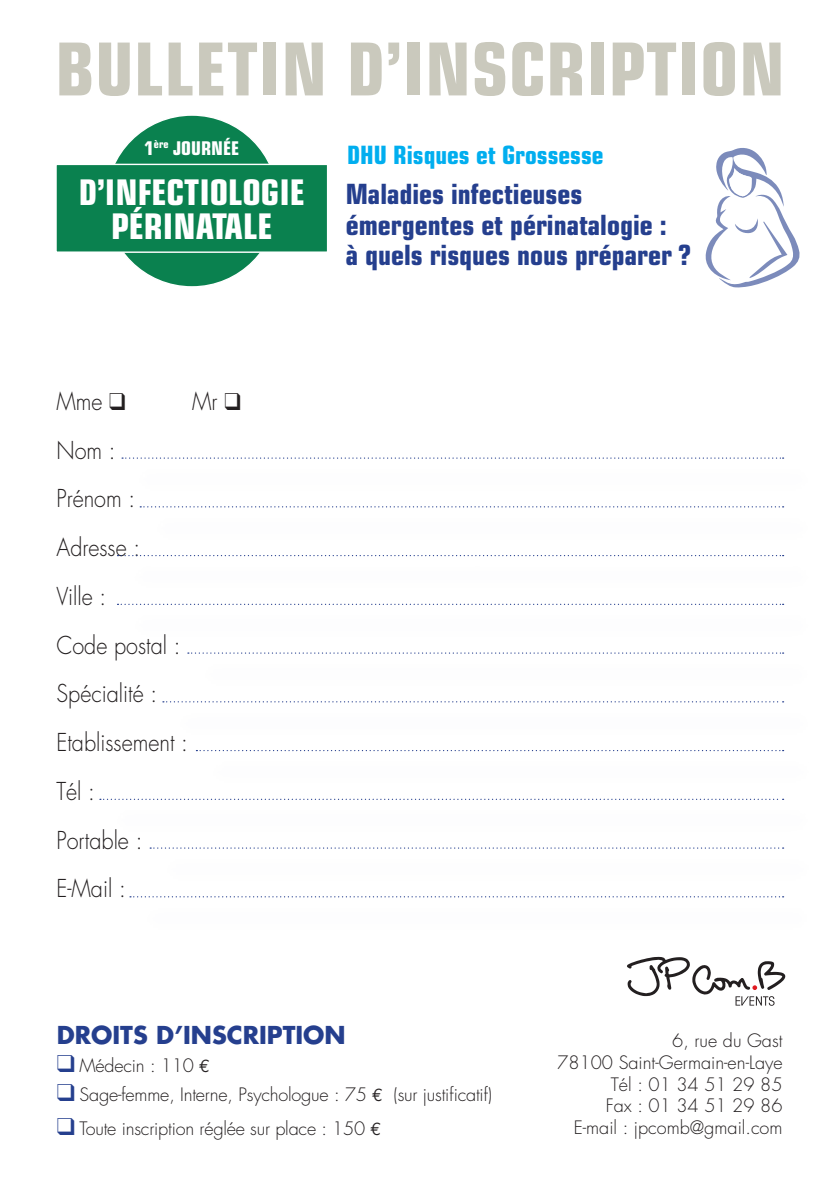
<style>
.page{position:relative;width:840px;height:1191px;background:#fff}
.page>*{position:absolute;margin:0;border:0;box-sizing:border-box;transform-origin:0 0}
.t1{font:700 condensed 73px "Eurostile";letter-spacing:.01em;color:#cac9bd}
.t2{font:700 condensed 35.4px/34px "Eurostile";color:#fff;text-align:center}
.t3{font:700 condensed 28px/30.6px "Eurostile";color:#253f8e}
.t4{font:700 condensed 25.2px "Eurostile";color:#00aeef}
.t5{font:300 24px/48.8px "Futura";color:#231f20;scale:.9 1}
.t6{font:700 24px "Futura";color:#253f8e}
.t7{font:700 condensed 19px "Eurostile";color:#fff}
.t8{font:300 18px/21.6px "Futura";letter-spacing:-.01em;color:#231f20;text-align:right}
.s1{color:#253f8e}
.s2{font-family:"Euro Mono";font-weight:400}
</style>
<div class="page">
<svg style="left:122px;top:457px;width:661px;height:2px"></svg>
<svg style="left:140px;top:506px;width:643px;height:1px"></svg>
<svg style="left:117px;top:555px;width:666px;height:1px"></svg>
<svg style="left:117px;top:604px;width:666px;height:1px"></svg>
<svg style="left:188px;top:652px;width:595px;height:1px"></svg>
<svg style="left:163px;top:701px;width:620px;height:1px"></svg>
<svg style="left:196px;top:750px;width:587px;height:1px"></svg>
<svg style="left:100px;top:798px;width:683px;height:2px"></svg>
<svg style="left:150px;top:847px;width:633px;height:1px"></svg>
<svg style="left:130px;top:896px;width:653px;height:1px"></svg>
<svg style="left:627px;top:956px;width:158px;height:49px"></svg>
<div style="left:106px;top:115px;width:172px;height:172px;background:#0a814f;border-radius:50%"></div>
<div style="left:56px;top:164px;width:271px;height:88px;background:#0a814f"></div>
<div style="left:55px;top:164px;width:273px;height:89px;border:1px solid #fff"></div>
<svg style="left:705px;top:148px;width:95px;height:139px"></svg>
<h1 class="t1" style="left:55px;top:25px;width:730px">BULLETIN D’INSCRIPTION</h1>
<p class="t7" style="left:144px;top:136px;width:96px">1<sup>ère</sup> JOURNÉE</p>
<h2 class="t2" style="left:79px;top:175px;width:227px">D’INFECTIOLOGIE<br>PÉRINATALE</h2>
<h3 class="t4" style="left:347px;top:139px;width:258px">DHU Risques et Grossesse</h3>
<h3 class="t3" style="left:345px;top:178px;width:346px">Maladies infectieuses émergentes et périnatalogie :<br>à quels risques nous préparer ?</h3>
<h3 class="t5" style="left:56px;top:377px;width:78px">Mme ❑</h3>
<h3 class="t5" style="left:192px;top:377px;width:55px">Mr ❑</h3>
<h3 class="t5" style="left:56px;top:426px;width:147px">Nom :<br>Prénom :<br>Adresse :<br>Ville :<br>Code postal :<br>Spécialité :<br>Etablissement :<br>Tél :<br>Portable :<br>E-Mail :</h3>
<h3 class="t6" style="left:57px;top:1018px;width:290px">DROITS D’INSCRIPTION</h3>
<p class="t8" style="left:57px;top:1054px;width:155px"><span class="s1">❑</span> Médecin : 110 <span class="s2">€</span></p>
<p class="t8" style="left:57px;top:1084px;width:436px"><span class="s1">❑</span> Sage-femme, Interne, Psychologue : 75 <span class="s2">€</span> (sur justificatif)</p>
<p class="t8" style="left:57px;top:1117px;width:326px"><span class="s1">❑</span> Toute inscription réglée sur place : 150 <span class="s2">€</span></p>
<p class="t8" style="left:557px;top:1030px;width:227px">6, rue du Gast<br>78100 Saint-Germain-en-Laye<br>Tél : 01 34 51 29 85<br>Fax : 01 34 51 29 86<br>E-mail : jpcomb@gmail.com</p>
</div>
